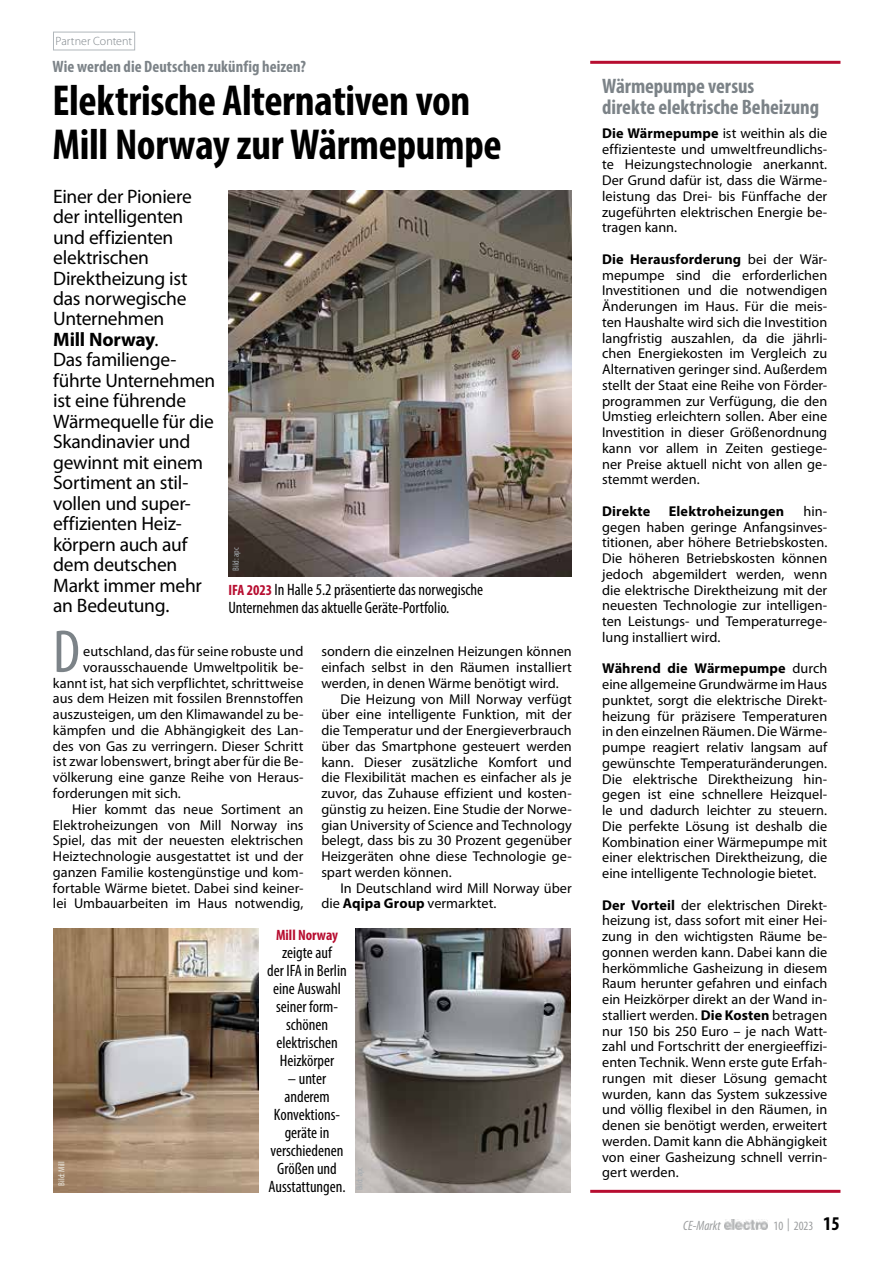
<style>
.page{position:relative;width:893px;height:1263px;background:#fff}
.page>*{position:absolute;margin:0;border:0;box-sizing:border-box;transform-origin:0 0}
.t1{font:condensed 61.05px "Myriad Pro";color:#7c8388}
.t2{font:700 condensed 43.5px/43.5px "Myriad Pro";letter-spacing:-.01em;color:#000}
.t3{font:700 condensed 21px/21px "Myriad Pro";letter-spacing:-.005em;color:#7c8388}
.t4{font:19.5px/20.5px "Myriad Pro";letter-spacing:-.015em;color:#000}
.t5{font:condensed 16.5px/18px "Myriad Pro";color:#000;text-align:center}
.t6{font:700 condensed 16.5px "Myriad Pro";letter-spacing:.005em;color:#7c8388}
.t7{font:700 condensed 15px "Myriad Pro";color:#b70d30}
.t8{font:14.25px/15.8px "Myriad Pro";letter-spacing:.005em;color:#000;text-align:justify}
.t9{font:700 14.25px "Myriad Pro";letter-spacing:.01em;color:#000}
.t10{font:italic condensed 13.5px "Myriad Pro";color:#9c9e9f}
.t11{font:condensed 12.75px "Myriad Pro";color:#9c9e9f}
.t12{font:300 12px "Myriad Pro";color:#7c8388}
.t13{font:condensed 9px "Myriad Pro";color:#a3aaaf}
.t14{font:condensed 9px "Myriad Pro";color:#edece3}
.s1{font-weight:700}
.s2{font-weight:700;font-size:15px;color:#b70d30}
.s3{font-weight:700;font-size:19.5px;color:#000}
</style>
<div class="page">
<img style="left:725px;top:1219px;width:42px;height:11px">
<hr style="left:590px;top:61px;width:250px;height:3px;background:#b70d30">
<hr style="left:590px;top:1190px;width:250px;height:3px;background:#b70d30">
<div style="left:53px;top:32px;width:82px;height:18px;border:1px solid #b1b7bb"></div>
<img style="left:228px;top:190px;width:343px;height:386px">
<img style="left:53px;top:928px;width:205px;height:265px">
<img style="left:356px;top:928px;width:215px;height:265px">
<p class="t12" style="left:56px;top:33px;width:78px">Partner Content</p>
<p class="t6" style="left:53px;top:56px;width:255px">Wie werden die Deutschen zukünfig heizen?</p>
<p class="t2" style="left:53px;top:78px;width:451px">Elektrische Alternativen von<br>Mill Norway zur Wärmepumpe</p>
<p class="t4" style="left:53px;top:186px;width:164px">Einer der Pioniere der intelligenten und effizienten elektrischen<br>Direktheizung ist das norwegische<br>Unternehmen<br><span class="s1">Mill Norway</span>.<br>Das familienge&shy;führte Unternehmen ist eine führende<br>Wärmequelle für die<br>Skandinavier und gewinnt mit einem<br>Sortiment an stil&shy;vollen und super&shy;effizienten Heiz&shy;körpern auch auf dem deutschen<br>Markt immer mehr an Bedeutung.</p>
<p class="t1" style="left:53px;top:615px;width:29px">D</p>
<p class="t13" style="left:230px;top:571px;width:25px;rotate:-90deg">Bild: apc</p>
<p class="t5" style="left:228px;top:580px;width:256px;text-align:left"><span class="s2">IFA 2023</span> In Halle 5.2 präsentierte das norwegische<br>Unternehmen das aktuelle Geräte-Portfolio.</p>
<p class="t8" style="left:83px;top:644px;width:222px">eutschland, das für seine robuste und</p>
<p class="t8" style="left:83px;top:659px;width:222px">vorausschauende Umweltpolitik be-</p>
<p class="t8" style="left:53px;top:675px;width:252px">kannt ist, hat sich verpflichtet, schrittweise</p>
<p class="t8" style="left:53px;top:691px;width:252px">aus dem Heizen mit fossilen Brennstoffen</p>
<p class="t8" style="left:53px;top:707px;width:252px">auszusteigen, um den Klimawandel zu be-</p>
<p class="t8" style="left:53px;top:722px;width:252px">kämpfen und die Abhängigkeit des Lan-</p>
<p class="t8" style="left:53px;top:738px;width:252px">des von Gas zu verringern. Dieser Schritt</p>
<p class="t8" style="left:53px;top:754px;width:252px">ist zwar lobenswert, bringt aber für die Be-</p>
<p class="t8" style="left:53px;top:770px;width:252px">völkerung eine ganze Reihe von Heraus-</p>
<p class="t8" style="left:53px;top:786px;width:129px">forderungen mit sich.</p>
<p class="t8" style="left:72px;top:801px;width:233px">Hier kommt das neue Sortiment an</p>
<p class="t8" style="left:53px;top:817px;width:252px">Elektroheizungen von Mill Norway ins</p>
<p class="t8" style="left:53px;top:833px;width:252px">Spiel, das mit der neuesten elektrischen</p>
<p class="t8" style="left:53px;top:849px;width:252px">Heiztechnologie ausgestattet ist und der</p>
<p class="t8" style="left:53px;top:864px;width:252px">ganzen Familie kostengünstige und kom-</p>
<p class="t8" style="left:53px;top:880px;width:252px">fortable Wärme bietet. Dabei sind keiner-</p>
<p class="t8" style="left:53px;top:896px;width:252px">lei Umbauarbeiten im Haus notwendig,</p>
<p class="t8" style="left:321px;top:644px;width:252px">sondern die einzelnen Heizungen können</p>
<p class="t8" style="left:321px;top:660px;width:252px">einfach selbst in den Räumen installiert</p>
<p class="t8" style="left:321px;top:675px;width:239px">werden, in denen Wärme benötigt wird.</p>
<p class="t8" style="left:340px;top:691px;width:233px">Die Heizung von Mill Norway verfügt</p>
<p class="t8" style="left:321px;top:707px;width:252px">über eine intelligente Funktion, mit der</p>
<p class="t8" style="left:321px;top:723px;width:252px">die Temperatur und der Energieverbrauch</p>
<p class="t8" style="left:321px;top:738px;width:252px">über das Smartphone gesteuert werden</p>
<p class="t8" style="left:321px;top:754px;width:252px">kann. Dieser zusätzliche Komfort und</p>
<p class="t8" style="left:321px;top:770px;width:252px">die Flexibilität machen es einfacher als je</p>
<p class="t8" style="left:321px;top:786px;width:252px">zuvor, das Zuhause effizient und kosten-</p>
<p class="t8" style="left:321px;top:801px;width:252px">günstig zu heizen. Eine Studie der Norwe-</p>
<p class="t8" style="left:321px;top:817px;width:252px">gian University of Science and Technology</p>
<p class="t8" style="left:321px;top:833px;width:252px">belegt, dass bis zu 30 Prozent gegenüber</p>
<p class="t8" style="left:321px;top:849px;width:252px">Heizgeräten ohne diese Technologie ge-</p>
<p class="t8" style="left:321px;top:864px;width:132px">spart werden können.</p>
<p class="t8" style="left:340px;top:880px;width:233px">In Deutschland wird Mill Norway über</p>
<p class="t8" style="left:321px;top:896px;width:177px">die <span class="s1">Aqipa Group</span> vermarktet.</p>
<p class="t7" style="left:276px;top:925px;width:63px">Mill Norway</p>
<p class="t5" style="left:267px;top:943px;width:81px">zeigte auf<br>der IFA in Berlin eine Auswahl seiner form&shy;schönen elektrischen<br>Heizkörper</p>
<p class="t5" style="left:268px;top:1069px;width:79px">– unter anderem<br>Konvektions&shy;geräte in verschiedenen<br>Größen und<br>Ausstattungen.</p>
<p class="t14" style="left:56px;top:1185px;width:26px;rotate:-90deg">Bild: Mill</p>
<p class="t13" style="left:354px;top:1190px;width:25px;rotate:-90deg">Bild: apc</p>
<p class="t3" style="left:602px;top:75px;width:219px">Wärmepumpe versus<br>direkte elektrische Beheizung</p>
<p class="t8" style="left:602px;top:126px;width:227px"><span class="s1">Die Wärmepumpe</span> ist weithin als die effizienteste und umweltfreundlichs&shy;te Heizungstechnologie anerkannt.<br>Der Grund dafür ist, dass die Wärme&shy;leistung das Drei- bis Fünffache der zugeführten elektrischen Energie be&shy;tragen kann.</p>
<p class="t8" style="left:602px;top:252px;width:227px"><span class="s1">Die Herausforderung</span> bei der Wär&shy;mepumpe sind die erforderlichen Investitionen und die notwendigen Änderungen im Haus. Für die meis&shy;ten Haushalte wird sich die Investition langfristig auszahlen, da die jährli&shy;chen Energiekosten im Vergleich zu Alternativen geringer sind. Außerdem stellt der Staat eine Reihe von Förder&shy;programmen zur Verfügung, die den Umstieg erleichtern sollen. Aber eine Investition in dieser Größenordnung kann vor allem in Zeiten gestiege&shy;ner Preise aktuell nicht von allen ge&shy;stemmt werden.</p>
<p class="t9" style="left:602px;top:502px;width:50px">Direkte</p>
<p class="t9" style="left:669px;top:502px;width:117px">Elektroheizungen</p>
<p class="t8" style="left:602px;top:504px;width:227px;text-indent:201px">hin&shy;gegen haben geringe Anfangsinves&shy;titionen, aber höhere Betriebskosten.<br>Die höheren Betriebskosten können jedoch abgemildert werden, wenn die elektrische Direktheizung mit der neuesten Technologie zur intelligen&shy;ten Leistungs- und Temperaturrege&shy;lung installiert wird.</p>
<p class="t8" style="left:602px;top:661px;width:227px"><span class="s1">Während die Wärmepumpe</span> durch eine allgemeine Grundwärme im Haus punktet, sorgt die elektrische Direkt&shy;heizung für präzisere Temperaturen in den einzelnen Räumen. Die Wärme&shy;pumpe reagiert relativ langsam auf gewünschte Temperaturänderungen.<br>Die elektrische Direktheizung hin&shy;gegen ist eine schnellere Heizquel&shy;le und dadurch leichter zu steuern.<br>Die perfekte Lösung ist deshalb die Kombination einer Wärmepumpe mit einer elektrischen Direktheizung, die eine intelligente Technologie bietet.</p>
<p class="t8" style="left:602px;top:897px;width:227px"><span class="s1">Der Vorteil</span> der elektrischen Direkt&shy;heizung ist, dass sofort mit einer Hei&shy;zung in den wichtigsten Räume be&shy;gonnen werden kann. Dabei kann die herkömmliche Gasheizung in diesem Raum herunter gefahren und einfach ein Heizkörper direkt an der Wand in&shy;stalliert werden. <span class="s1">Die Kosten</span> betragen nur 150 bis 250 Euro – je nach Watt&shy;zahl und Fortschritt der energieeffizi&shy;enten Technik. Wenn erste gute Erfah&shy;rungen mit dieser Lösung gemacht wurden, kann das System sukzessive und völlig flexibel in den Räumen, in denen sie benötigt werden, erweitert werden. Damit kann die Abhängigkeit von einer Gasheizung schnell verrin&shy;gert werden.</p>
<p class="t10" style="left:683px;top:1218px;width:39px">CE-Markt</p>
<p class="t11" style="left:773px;top:1217px;width:68px">10 | 2023 <span class="s3">15</span></p>
</div>
